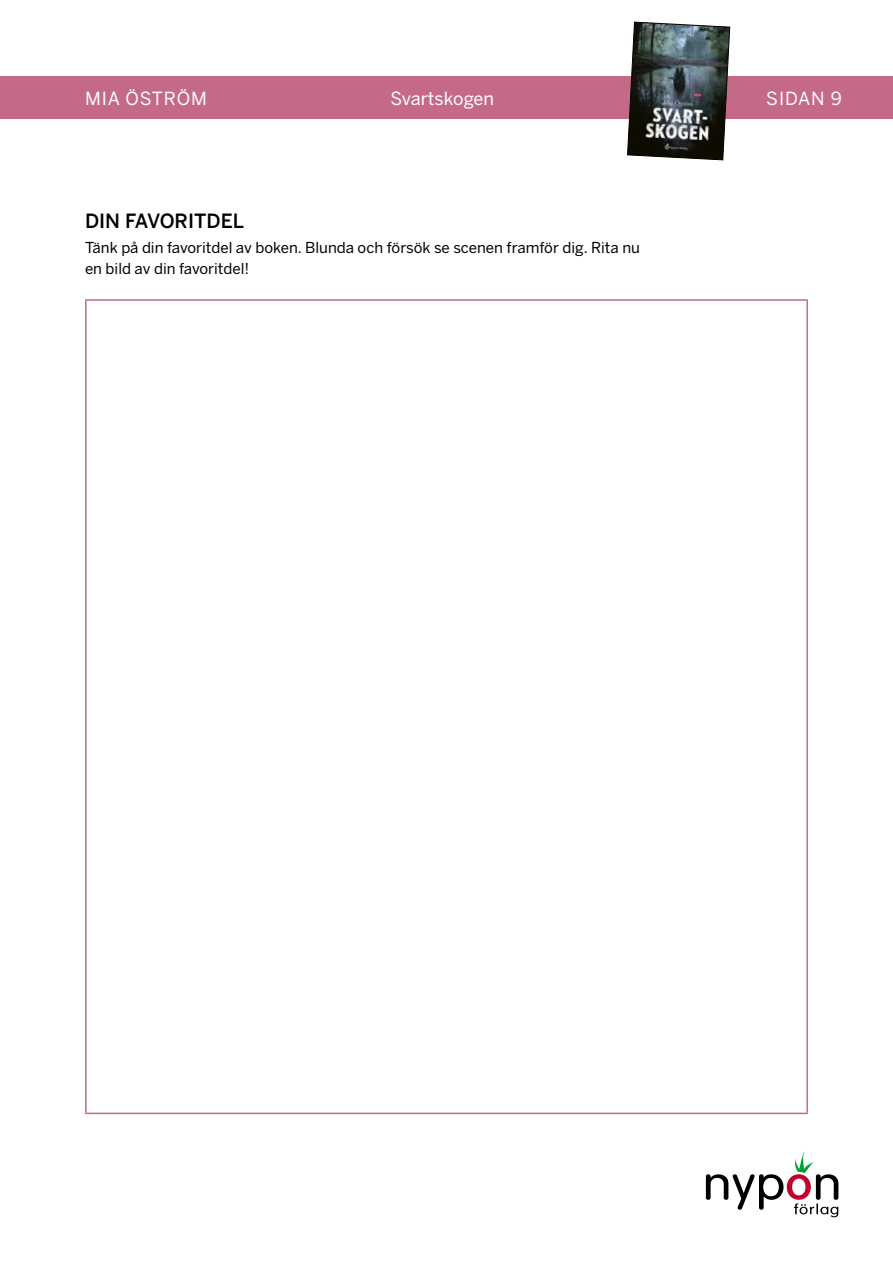
<style>
.page{position:relative;width:893px;height:1263px;background:#fff}
.page>*{position:absolute;margin:0;border:0;box-sizing:border-box;transform-origin:0 0}
.t1{font:500 19.5px "Benton Sans";color:#000}
.t2{font:18px "Benton Sans";letter-spacing:.005em;color:#fff}
.t3{font:18px "Benton Sans";letter-spacing:.05em;color:#fff}
.t4{font:15px/21px "Benton Sans";color:#000}
</style>
<div class="page">
<svg style="left:706px;top:1152px;width:132px;height:65px"></svg>
<div style="left:0;top:77px;width:893px;height:42px;background:#c46a87"></div>
<svg style="left:627px;top:21px;width:103px;height:140px"></svg>
<hr style="left:85px;top:299px;width:723px;height:2px;background:#c46a87">
<hr style="left:85px;top:301px;width:2px;height:812px;background:#c46a87">
<hr style="left:806px;top:301px;width:2px;height:812px;background:#c46a87">
<hr style="left:85px;top:1113px;width:723px;height:1px;background:#c46a87">
<p class="t3" style="left:85px;top:87px;width:123px">MIA ÖSTRÖM</p>
<p class="t2" style="left:390px;top:87px;width:105px">Svartskogen</p>
<p class="t2" style="left:766px;top:87px;width:77px">SIDAN 9</p>
<h1 class="t1" style="left:85px;top:209px;width:161px">DIN FAVORITDEL</h1>
<p class="t4" style="left:85px;top:237px;width:556px">Tänk på din favoritdel av boken. Blunda och försök se scenen framför dig. Rita nu en bild av din favoritdel!</p>
</div>
